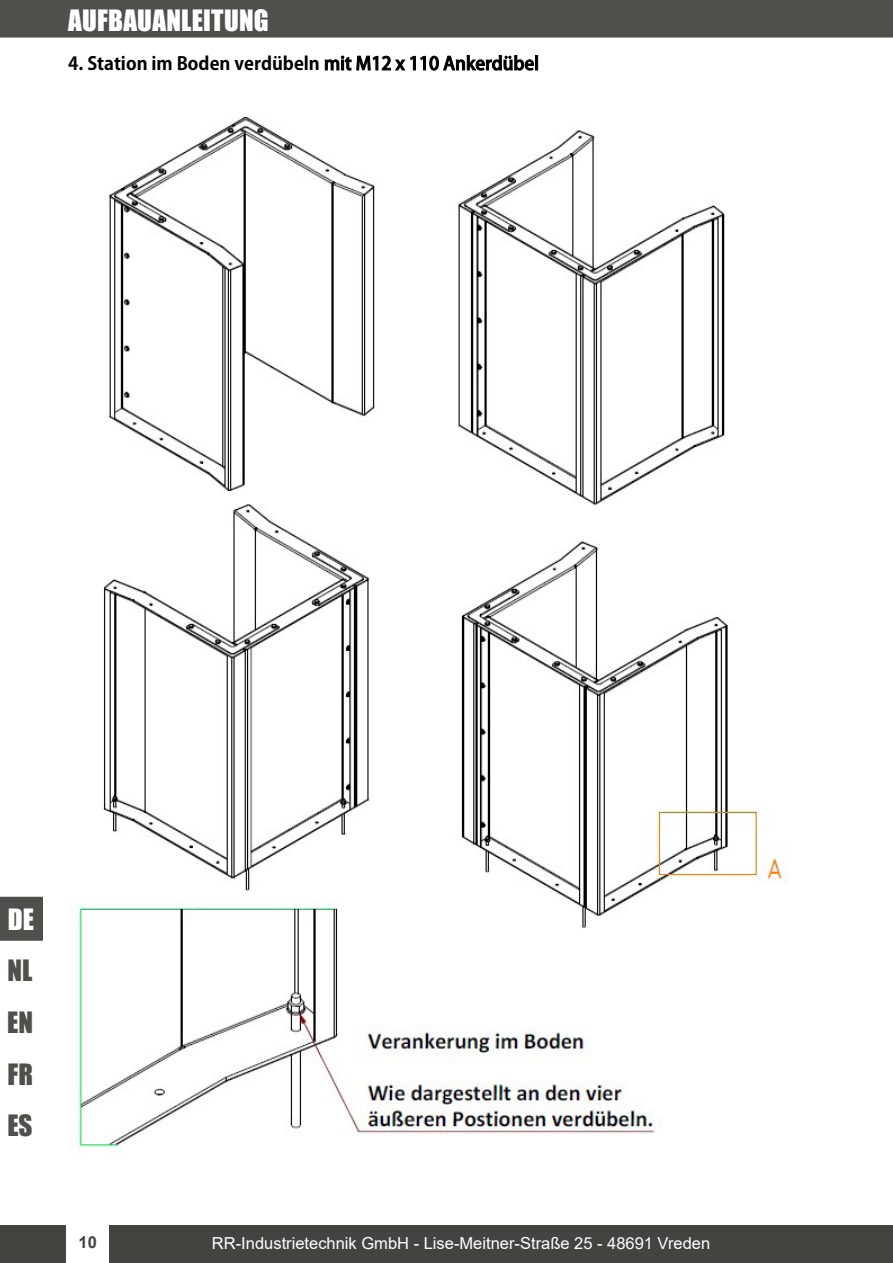
<style>
.page{position:relative;width:893px;height:1263px;background:#fff}
.page>*{position:absolute;margin:0;border:0;box-sizing:border-box;transform-origin:0 0}
.t1{font:27px "Impact";letter-spacing:.01em;color:#fff}
.t2{font:27px "Impact";color:#4f4f4c}
.t3{font:700 18px "Koz Go Pr 6 N";color:#000}
.t4{font:16.5px "Arial";color:#fff}
.t5{font:700 16.5px "Arial";color:#434340}
.s1{font-weight:500}
</style>
<div class="page">
<div style="left:0;top:1225px;width:892px;height:38px;background:#434340"></div>
<div style="left:66px;top:1224px;width:43px;height:39px;background:#fff"></div>
<div style="left:0;top:0;width:893px;height:38px;background:#4f4f4c"></div>
<hr style="left:892px;top:1225px;width:1px;height:38px;background:#434340">
<div style="left:0;top:897px;width:43px;height:44px;background:#4f4f4c"></div>
<img style="left:68px;top:116px;width:720px;height:1037px">
<p class="t1" style="left:68px;top:0;width:202px">AUFBAUANLEITUNG</p>
<p class="t3" style="left:68px;top:53px;width:472px">4. Station im Boden verdübeln <span class="s1">mit M12 x 110 Ankerdübel</span></p>
<p class="t1" style="left:8px;top:898px;width:28px">DE</p>
<p class="t2" style="left:8px;top:950px;width:26px">NL</p>
<p class="t2" style="left:7px;top:1001px;width:27px">EN</p>
<p class="t2" style="left:8px;top:1053px;width:27px">FR</p>
<p class="t2" style="left:7px;top:1104px;width:27px">ES</p>
<p class="t5" style="left:78px;top:1231px;width:20px">10</p>
<p class="t4" style="left:212px;top:1231px;width:500px">RR-Industrietechnik GmbH - Lise-Meitner-Straße 25 - 48691 Vreden</p>
</div>
